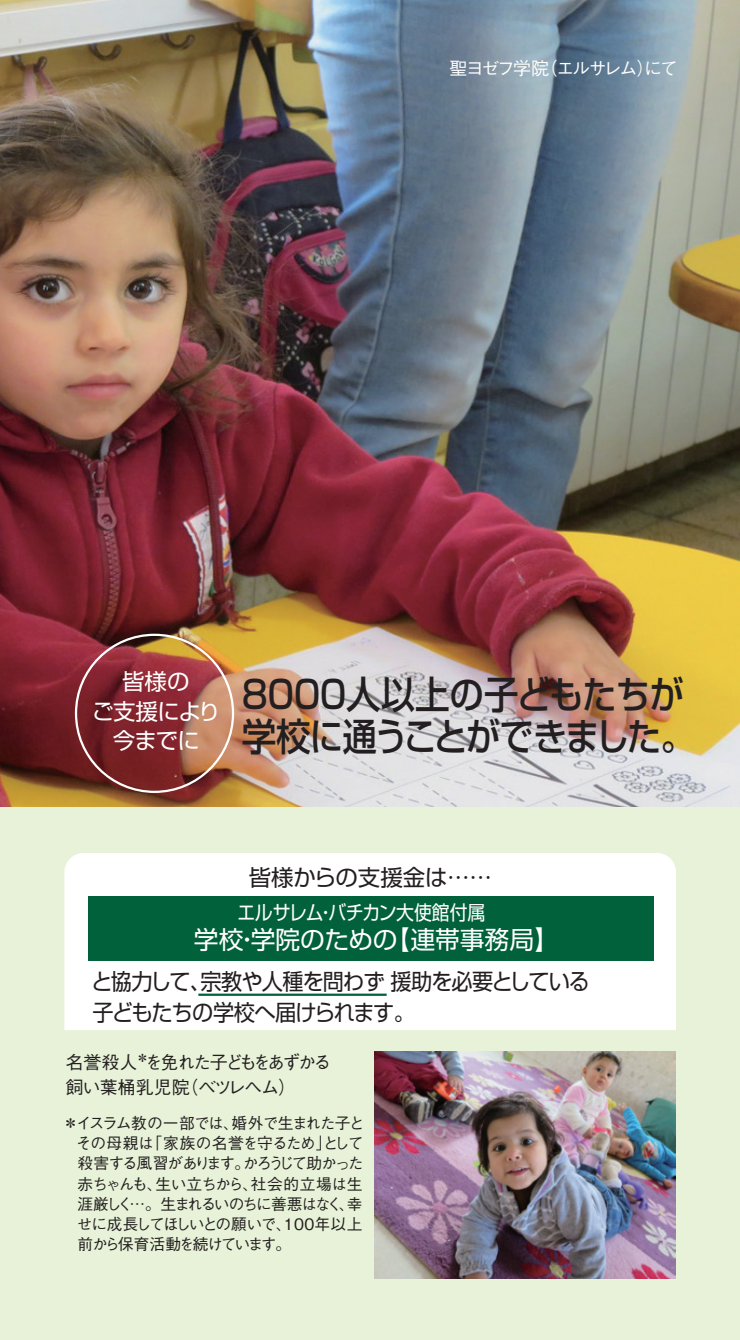
<style>
.page{position:relative;width:740px;height:1340px;background:#fff}
.page>*{position:absolute;margin:0;border:0;box-sizing:border-box;transform-origin:0 0}
.t1{font:500 38.25px/42.8px "Shin Go Pro";letter-spacing:-.03em;color:#231f20;scale:.9 1}
.t2{font:24.75px "Shin Go Pro";color:#fff}
.t3{font:22.5px/31.5px "Shin Go Pro";letter-spacing:-.045em;color:#231f20;scale:.94 1}
.t4{font:22.5px/29.2px "Shin Go Pro";letter-spacing:-.04em;color:#fff;text-align:center}
.t5{font:22.5px "Shin Go Pro";letter-spacing:-.005em;color:#231f20}
.t6{font:19.8px "Shin Go Pro";letter-spacing:-.025em;color:#fff;scale:.9 1}
.t7{font:500 18px/24.8px "Gothic BBB Pro";letter-spacing:-.08em;color:#231f20}
.t8{font:500 18px "Gothic BBB Pro";letter-spacing:-.12em;color:#fff}
.t9{font:500 15.75px/20.2px "Gothic BBB Pro";letter-spacing:-.09em;color:#231f20}
</style>
<div class="page">
<div style="left:0;top:794px;width:740px;height:545px;background:#e7f2d8"></div>
<img style="left:0;top:0;width:740px;height:807px">
<div style="left:64px;top:853px;width:612px;height:177px;background:#fff"></div>
<div style="left:88px;top:896px;width:565px;height:64px;background:#01613b"></div>
<img style="left:374px;top:1051px;width:302px;height:227px">
<hr style="left:198px;top:993px;width:189px;height:2px;background:#01613b">
<p class="t8" style="left:449px;top:54px;width:230px">聖ヨゼフ学院（エルサレム）にて</p>
<h3 class="t4" style="left:92px;top:664px;width:130px">皆様の<br>ご支援により今までに</h3>
<h1 class="t1" style="left:242px;top:668px;width:505px">8000人以上の子どもたちが学校に通うことができました。</h1>
<h3 class="t5" style="left:249px;top:859px;width:245px">皆様からの支援金は……</h3>
<p class="t6" style="left:237px;top:896px;width:297px">エルサレム・バチカン大使館付属　</p>
<h2 class="t2" style="left:194px;top:919px;width:367px">学校・学院のための【連帯事務局】</h2>
<h3 class="t3" style="left:91px;top:962px;width:532px">と協力して、宗教や人種を問わず 援助を必要としている子どもたちの学校へ届けられます。</h3>
<p class="t7" style="left:66px;top:1048px;width:267px">名誉殺人<sup>＊</sup>を免れた子どもをあずかる飼い葉桶乳児院（ベツレヘム）</p>
<p class="t9" style="left:76px;top:1110px;width:290px">イスラム教の一部では、婚外で生まれた子とその母親は「家族の名誉を守るため」として殺害する風習があります。かろうじて助かった赤ちゃんも、生い立ちから、社会的立場は生涯厳しく…。生まれるいのちに善悪はなく、幸せに成長してほしいとの願いで、100年以上前から保育活動を続けています。</p>
<p class="t9" style="left:63px;top:1110px;width:17px">＊</p>
</div>
